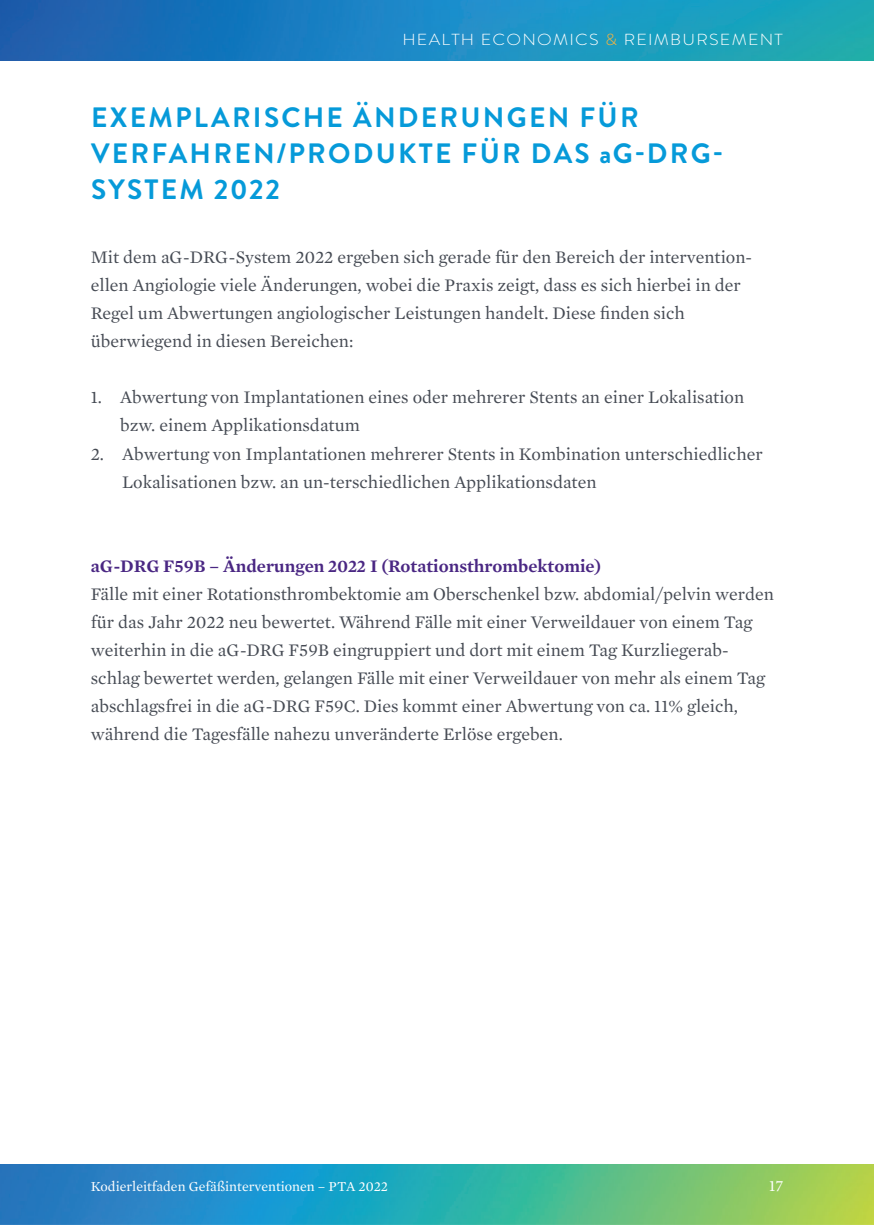
<style>
.page{position:relative;width:874px;height:1225px;background:#fff}
.page>*{position:absolute;margin:0;border:0;box-sizing:border-box;transform-origin:0 0}
.t1{font:700 28px/36px "Brandon Grotesque";letter-spacing:.08em;color:#069ad9}
.t2{font:18px/28px "Mercury Text G1";color:#464b54}
.t3{font:600 18px "Mercury Text G1";color:#4a2783}
.t4{font:300 16px "Brandon Grotesque";letter-spacing:.07em;color:#fff;scale:1.1 1}
.t5{font:16px "Mercury Text G1";color:#fff}
.t6{font:14px "Mercury Text G1";color:#fff}
.s1{color:#fcb53b}
</style>
<div class="page">
<img style="left:0;top:1164px;width:873px;height:61px">
<img style="left:0;top:0;width:873px;height:61px">
<p class="t4" style="left:402px;top:28px;width:347px">HEALTH ECONOMICS <span class="s1">&amp;</span> REIMBURSEMENT</p>
<h1 class="t1" style="left:91px;top:100px;width:633px">EXEMPLARISCHE ÄNDERUNGEN FÜR<br>VERFAHREN/PRODUKTE FÜR DAS aG-DRG-<br>SYSTEM 2022</h1>
<p class="t2" style="left:91px;top:242px;width:662px">Mit dem aG-DRG-System 2022 ergeben sich gerade für den Bereich der intervention&shy;ellen Angiologie viele Änderungen, wobei die Praxis zeigt, dass es sich hierbei in der Regel um Abwertungen angiologischer Leistungen handelt. Diese finden sich überwiegend in diesen Bereichen:</p>
<p class="t2" style="left:120px;top:382px;width:625px;text-indent:-29px">1. Abwertung von Implantationen eines oder mehrerer Stents an einer Lokalisation bzw. einem Applikationsdatum</p>
<p class="t2" style="left:122px;top:438px;width:642px;text-indent:-31px">2. Abwertung von Implantationen mehrerer Stents in Kombination unterschiedlicher<br>Lokalisationen bzw. an un-terschiedlichen Applikationsdaten</p>
<p class="t3" style="left:91px;top:552px;width:511px">aG-DRG F59B – Änderungen 2022 I (Rotationsthrombektomie)</p>
<p class="t2" style="left:91px;top:578px;width:684px">Fälle mit einer Rotationsthrombektomie am Oberschenkel bzw. abdomial/pelvin werden für das Jahr 2022 neu bewertet. Während Fälle mit einer Verweildauer von einem Tag weiterhin in die aG-DRG F59B eingruppiert und dort mit einem Tag Kurzliegerab&shy;schlag bewertet werden, gelangen Fälle mit einer Verweildauer von mehr als einem Tag abschlagsfrei in die aG-DRG F59C. Dies kommt einer Abwertung von ca. 11% gleich, während die Tagesfälle nahezu unveränderte Erlöse ergeben.</p>
<p class="t6" style="left:91px;top:1176px;width:299px">Kodierleitfaden Gefäßinterventionen – PTA 2022</p>
<p class="t5" style="left:768px;top:1174px;width:16px">17</p>
</div>
